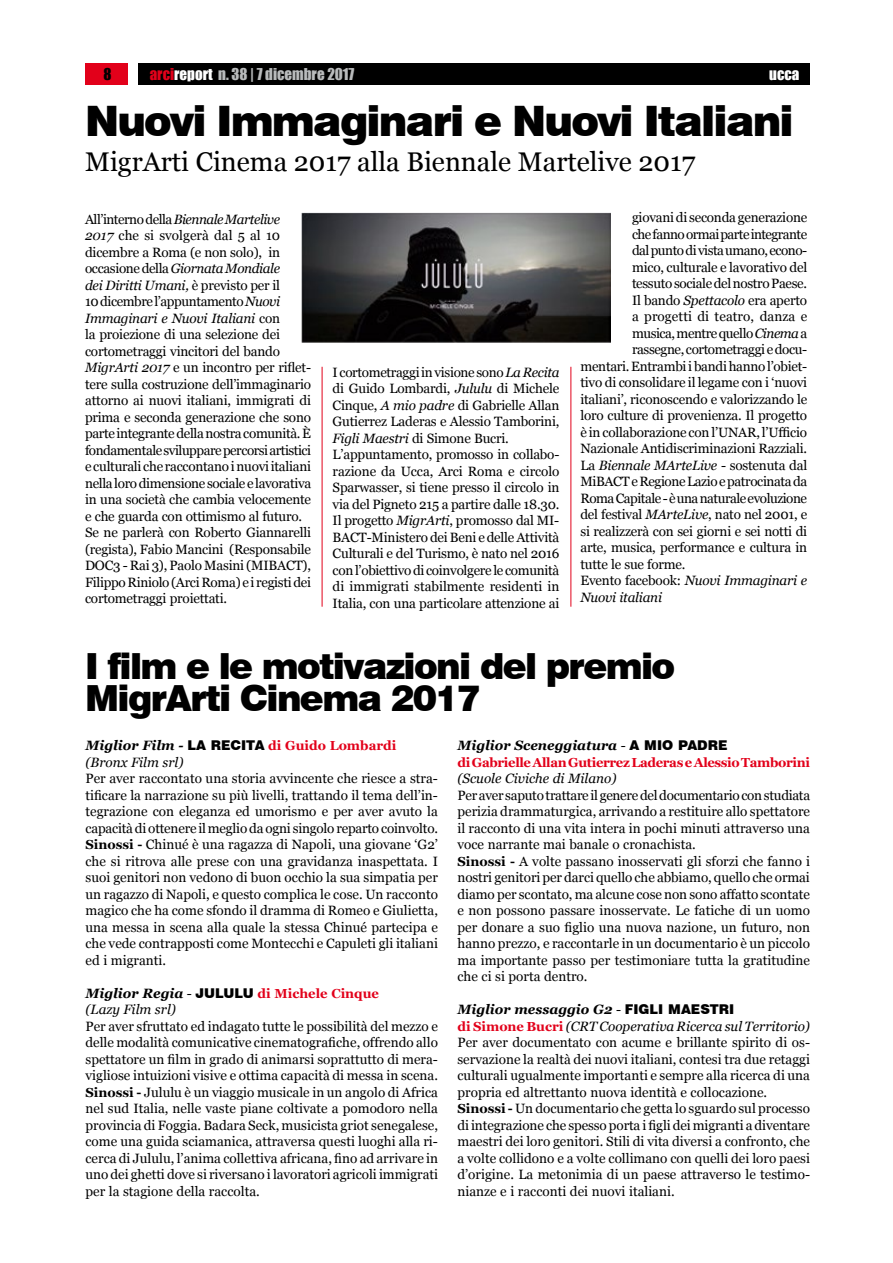
<style>
.page{position:relative;width:893px;height:1263px;background:#fff}
.page>*{position:absolute;margin:0;border:0;box-sizing:border-box;transform-origin:0 0}
.t1{font:900 42px "Swiss 721 BT";letter-spacing:-.045em;color:#000}
.t2{font:900 36px/31.5px "Swiss 721 BT";letter-spacing:-.045em;color:#000}
.t3{font:27px "Georgia";color:#000}
.t4{font:15px "Impact";color:#b9bbbc}
.t5{font:15px "Impact";color:#fff}
.t6{font:15px "Impact";color:#000}
.t7{font:13.5px/16.5px "Georgia";letter-spacing:-.015em;color:#000}
.t8{font:italic 13.5px "Georgia";letter-spacing:-.015em;color:#000}
.t9{font:13.5px "Georgia";letter-spacing:-.035em;color:#000}
.t10{font:italic 700 13.5px "Georgia";color:#000}
.t11{font:13.5px "Georgia";letter-spacing:-.04em;color:#000}
.t12{font:13.5px "Georgia";letter-spacing:.005em;color:#000}
.t13{font:700 13.05px "Georgia";color:#e2001a}
.t14{font:700 13.05px "Georgia";letter-spacing:-.025em;color:#e2001a}
.s1{color:#e2001a}
.s2{color:#fff}
.s3{font-style:italic}
.s4{font-style:normal}
.s5{font-style:italic;font-size:13.5px;color:#000}
.s6{font-family:"Swiss 721 BT";font-weight:900;font-size:13.5px;color:#000}
.s7{font-weight:700;font-size:13.05px}
.s8{font-weight:400;font-size:13.5px;color:#000}
.s9{font-weight:400;font-style:normal}
.s10{font-family:"Swiss 721 BT";font-weight:900;font-style:normal}
.s11{font-weight:700;font-style:italic}
.s12{font-family:"Swiss 721 BT";font-weight:900}
.s13{font-weight:700;font-size:13.05px;color:#e2001a}
</style>
<div class="page">
<div style="left:85px;top:64px;width:43px;height:21px;background:#e2001a"></div>
<div style="left:138px;top:64px;width:672px;height:21px;background:#000"></div>
<hr style="left:322px;top:367px;width:1px;height:240px;background:#e2001a">
<hr style="left:570px;top:367px;width:1px;height:240px;background:#e2001a">
<img style="left:301px;top:212px;width:310px;height:130px">
<p class="t6" style="left:103px;top:62px;width:10px">8</p>
<p class="t4" style="left:150px;top:62px;width:206px"><span class="s1">arci</span><span class="s2">report</span> n. 38 | 7 dicembre 2017</p>
<p class="t5" style="left:769px;top:62px;width:32px">ucca</p>
<h1 class="t1" style="left:85px;top:96px;width:710px">Nuovi Immaginari e Nuovi Italiani</h1>
<h3 class="t3" style="left:85px;top:146px;width:612px">MigrArti Cinema 2017 alla Biennale Martelive 2017</h3>
<p class="t7" style="left:85px;top:211px;width:228px">All’interno della <span class="s3">Biennale Martelive 2017</span> che si svolgerà dal 5 al 10 dicembre a Roma (e non solo), in occasione della <span class="s3">Giornata Mondiale<br>dei Diritti Umani,</span> è previsto per il<br>10 dicembre l’appuntamento <span class="s3">Nuovi Immaginari e Nuovi Italiani</span> con<br>la proiezione di una selezione dei cortometraggi vincitori del bando <span class="s3">MigrArti 2017</span> e un incontro per riflet&shy;tere sulla costruzione dell’immaginario attorno ai nuovi italiani, immigrati di prima e seconda generazione che sono parte integrante della nostra comunità. È fondamentale sviluppare percorsi artistici e culturali che raccontano i nuovi italiani nella loro dimensione sociale e lavorativa in una società che cambia velocemente e che guarda con ottimismo al futuro.<br>Se ne parlerà con Roberto Giannarelli (regista), Fabio Mancini (Responsabile DOC3 - Rai 3), Paolo Masini (MIBACT), Filippo Riniolo (Arci Roma) e i registi dei cortometraggi proiettati.</p>
<p class="t7" style="left:333px;top:364px;width:228px">I cortometraggi in visione sono <span class="s3">La Recita </span>di Guido Lombardi, <span class="s3">Jululu</span> di Michele Cinque, <span class="s3">A mio padre</span> di Gabrielle Allan Gutierrez Laderas e Alessio Tamborini, <span class="s3">Figli Maestri</span> di Simone Bucri.<br>L’appuntamento, promosso in collabo&shy;razione da Ucca, Arci Roma e circolo Sparwasser, si tiene presso il circolo in via del Pigneto 215 a partire dalle 18.30.<br>Il progetto <span class="s3">MigrArti</span>, promosso dal MI-BACT-Ministero dei Beni e delle Attività Culturali e del Turismo, è nato nel 2016 con l’obiettivo di coinvolgere le comunità di immigrati stabilmente residenti in Italia, con una particolare attenzione ai</p>
<p class="t7" style="left:632px;top:209px;width:177px">giovani di seconda generazione</p>
<p class="t11" style="left:632px;top:226px;width:177px">che fanno ormai parte integrante</p>
<p class="t9" style="left:632px;top:242px;width:177px">dal punto di vista umano, econo-</p>
<p class="t7" style="left:632px;top:259px;width:177px">mico, culturale e lavorativo del</p>
<p class="t7" style="left:632px;top:275px;width:177px">tessuto sociale del nostro Paese.</p>
<p class="t7" style="left:632px;top:292px;width:177px">Il bando <span class="s3">Spettacolo</span> era aperto</p>
<p class="t12" style="left:632px;top:308px;width:177px">a progetti di teatro, danza e</p>
<p class="t9" style="left:632px;top:325px;width:177px">musica, mentre quello <span class="s3">Cinema</span> a</p>
<p class="t7" style="left:632px;top:341px;width:177px">rassegne, cortometraggi e docu-</p>
<p class="t7" style="left:580px;top:358px;width:228px">mentari. Entrambi i bandi hanno l’obiet-</p>
<p class="t7" style="left:580px;top:374px;width:228px">tivo di consolidare il legame con i ‘nuovi</p>
<p class="t7" style="left:580px;top:391px;width:228px">italiani’, riconoscendo e valorizzando le</p>
<p class="t7" style="left:580px;top:407px;width:228px">loro culture di provenienza. Il progetto</p>
<p class="t7" style="left:580px;top:424px;width:228px">è in collaborazione con l’UNAR, l’Ufficio</p>
<p class="t7" style="left:580px;top:440px;width:228px">Nazionale Antidiscriminazioni Razziali.</p>
<p class="t8" style="left:580px;top:456px;width:228px"><span class="s4">La</span> Biennale MArteLive <span class="s4">- sostenuta dal</span></p>
<p class="t7" style="left:580px;top:473px;width:228px">MiBACT e Regione Lazio e patrocinata da</p>
<p class="t9" style="left:580px;top:490px;width:228px">Roma Capitale - è una naturale evoluzione</p>
<p class="t7" style="left:580px;top:506px;width:228px">del festival <span class="s3">MArteLive</span>, nato nel 2001, e</p>
<p class="t7" style="left:580px;top:523px;width:228px">si realizzerà con sei giorni e sei notti di</p>
<p class="t7" style="left:580px;top:539px;width:228px">arte, musica, performance e cultura in</p>
<p class="t7" style="left:580px;top:556px;width:107px">tutte le sue forme.</p>
<p class="t8" style="left:580px;top:572px;width:228px"><span class="s4">Evento facebook:</span> Nuovi Immaginari e</p>
<p class="t8" style="left:580px;top:588px;width:83px">Nuovi italiani</p>
<h2 class="t2" style="left:85px;top:650px;width:592px">I film e le motivazioni del premio<br>MigrArti Cinema 2017</h2>
<p class="t13" style="left:86px;top:737px;width:312px"><span class="s5">Miglior Film -</span> <span class="s6">LA RE CITA</span> di Guido Lombardi</p>
<p class="t8" style="left:85px;top:753px;width:100px">(Bronx Film srl)</p>
<p class="t7" style="left:85px;top:770px;width:354px;text-align:justify">Per aver raccontato una storia avvincente che riesce a stra&shy;tificare la narrazione su più livelli, trattando il tema dell’in&shy;tegrazione con eleganza ed umorismo e per aver avuto la capacità di ottenere il meglio da ogni singolo reparto coinvolto.<br><span class="s7">Sinossi -</span> Chinué è una ragazza di Napoli, una giovane ‘G2’ che si ritrova alle prese con una gravidanza inaspettata. I suoi genitori non vedono di buon occhio la sua simpatia per un ragazzo di Napoli, e questo complica le cose. Un racconto magico che ha come sfondo il dramma di Romeo e Giulietta, una messa in scena alla quale la stessa Chinué partecipa e che vede contrapposti come Montecchi e Capuleti gli italiani ed i migranti.</p>
<p class="t13" style="left:85px;top:985px;width:295px"><span class="s5">Miglior Regia</span> <span class="s8">-</span> <span class="s6">JULULU</span> di Michele Cinque</p>
<p class="t8" style="left:85px;top:1001px;width:92px">(Lazy Film srl)</p>
<p class="t7" style="left:85px;top:1018px;width:354px;text-align:justify">Per aver sfruttato ed indagato tutte le possibilità del mezzo e delle modalità comunicative cinematografiche, offrendo allo spettatore un film in grado di animarsi soprattutto di mera&shy;vigliose intuizioni visive e ottima capacità di messa in scena.<br><span class="s7">Sinossi -</span> Jululu è un viaggio musicale in un angolo di Africa nel sud Italia, nelle vaste piane coltivate a pomodoro nella provincia di Foggia. Badara Seck, musicista griot senegalese, come una guida sciamanica, attraversa questi luoghi alla ri&shy;cerca di Jululu, l’anima collettiva africana, fino ad arrivare in uno dei ghetti dove si riversano i lavoratori agricoli immigrati per la stagione della raccolta.</p>
<p class="t10" style="left:457px;top:737px;width:261px">Miglior Sceneggiatura <span class="s9">-</span> <span class="s10">A MIO PADRE</span></p>
<p class="t14" style="left:457px;top:754px;width:354px">di Gabrielle Allan Gutierrez Laderas e Alessio Tamborini</p>
<p class="t8" style="left:457px;top:770px;width:160px">(Scuole Civiche di Milano)</p>
<p class="t7" style="left:457px;top:787px;width:354px">Per aver saputo trattare il genere del documentario con studiata perizia drammaturgica, arrivando a restituire allo spettatore il racconto di una vita intera in pochi minuti attraverso una voce narrante mai banale o cronachista.<br><span class="s7">Sinossi -</span> A volte passano inosservati gli sforzi che fanno i nostri genitori per darci quello che abbiamo, quello che ormai diamo per scontato, ma alcune cose non sono affatto scontate e non possono passare inosservate. Le fatiche di un uomo per donare a suo figlio una nuova nazione, un futuro, non hanno prezzo, e raccontarle in un documentario è un piccolo ma importante passo per testimoniare tutta la gratitudine che ci si porta dentro.</p>
<p class="t7" style="left:457px;top:1001px;width:354px"><span class="s11">Miglior messaggio G2</span> - <span class="s12">FIGLI MAESTRI<br></span><span class="s13">di Simone Bucri</span> <span class="s3">(CRT Cooperativa Ricerca sul Territorio)<br></span>Per aver documentato con acume e brillante spirito di os&shy;servazione la realtà dei nuovi italiani, contesi tra due retaggi culturali ugualmente importanti e sempre alla ricerca di una propria ed altrettanto nuova identità e collocazione.<br><span class="s7">Sinossi -</span> Un documentario che getta lo sguardo sul processo di integrazione che spesso porta i figli dei migranti a diventare maestri dei loro genitori. Stili di vita diversi a confronto, che a volte collidono e a volte collimano con quelli dei loro paesi d’origine. La metonimia di un paese attraverso le testimo&shy;nianze e i racconti dei nuovi italiani.</p>
</div>
